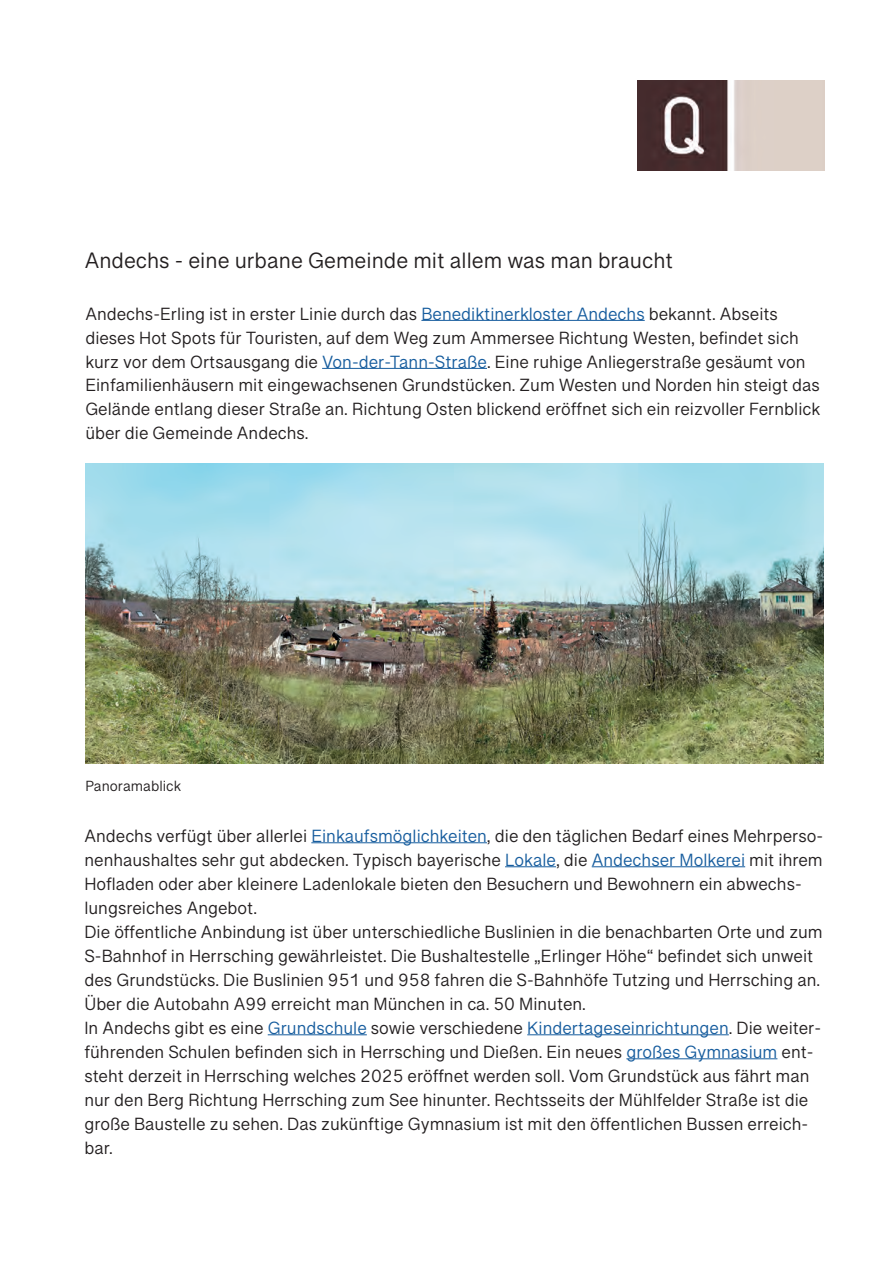
<style>
.page{position:relative;width:893px;height:1263px;background:#fff}
.page>*{position:absolute;margin:0;border:0;box-sizing:border-box;transform-origin:0 0}
.t1{font:22.5px "Grantha Sangam MN";color:#231f20}
.t2{font:18px/24px "Grantha Sangam MN";color:#231f20}
.t3{font:15px "Grantha Sangam MN";color:#231f20}
.s1{color:#175d9e}
</style>
<div class="page">
<img style="left:638px;top:81px;width:186px;height:89px">
<hr style="left:421px;top:320px;width:224px;height:1px;background:#175d9e">
<hr style="left:322px;top:368px;width:165px;height:1px;background:#175d9e">
<img style="left:85px;top:463px;width:739px;height:300px">
<hr style="left:311px;top:842px;width:176px;height:1px;background:#175d9e">
<hr style="left:505px;top:866px;width:51px;height:1px;background:#175d9e">
<hr style="left:592px;top:866px;width:153px;height:1px;background:#175d9e">
<hr style="left:268px;top:1034px;width:99px;height:1px;background:#175d9e">
<hr style="left:527px;top:1034px;width:202px;height:1px;background:#175d9e">
<hr style="left:626px;top:1058px;width:151px;height:1px;background:#175d9e">
<p class="t1" style="left:85px;top:247px;width:590px">Andechs - eine urbane Gemeinde mit allem was man braucht</p>
<p class="t2" style="left:85px;top:301px;width:736px">Andechs-Erling ist in erster Linie durch das <span class="s1">Benediktinerkloster Andechs</span> bekannt. Abseits dieses Hot Spots für Touristen, auf dem Weg zum Ammersee Richtung Westen, befindet sich kurz vor dem Ortsausgang die <span class="s1">Von-der-Tann-Straße</span>. Eine ruhige Anliegerstraße gesäumt von Einfamilienhäusern mit eingewachsenen Grundstücken. Zum Westen und Norden hin steigt das Gelände entlang dieser Straße an. Richtung Osten blickend eröffnet sich ein reizvoller Fernblick über die Gemeinde Andechs.</p>
<p class="t3" style="left:85px;top:777px;width:97px">Panoramablick</p>
<p class="t2" style="left:84px;top:824px;width:740px">Andechs verfügt über allerlei <span class="s1">Einkaufsmöglichkeiten</span>, die den täglichen Bedarf eines Mehrperso&shy;nenhaushaltes sehr gut abdecken. Typisch bayerische <span class="s1">Lokale</span>, die <span class="s1">Andechser Molkerei</span> mit ihrem Hofladen oder aber kleinere Ladenlokale bieten den Besuchern und Bewohnern ein abwechs&shy;lungsreiches Angebot.<br>Die öffentliche Anbindung ist über unterschiedliche Buslinien in die benachbarten Orte und zum S-Bahnhof in Herrsching gewährleistet. Die Bushaltestelle „Erlinger Höhe“ befindet sich unweit des Grundstücks. Die Buslinien 951 und 958 fahren die S-Bahnhöfe Tutzing und Herrsching an.<br>Über die Autobahn A99 erreicht man München in ca. 50 Minuten.<br>In Andechs gibt es eine <span class="s1">Grundschule</span> sowie verschiedene <span class="s1">Kindertageseinrichtungen</span>. Die weiter&shy;führenden Schulen befinden sich in Herrsching und Dießen. Ein neues <span class="s1">großes Gymnasium</span> ent&shy;steht derzeit in Herrsching welches 2025 eröffnet werden soll. Vom Grundstück aus fährt man nur den Berg Richtung Herrsching zum See hinunter. Rechtsseits der Mühlfelder Straße ist die große Baustelle zu sehen. Das zukünftige Gymnasium ist mit den öffentlichen Bussen erreich&shy;bar.</p>
</div>
